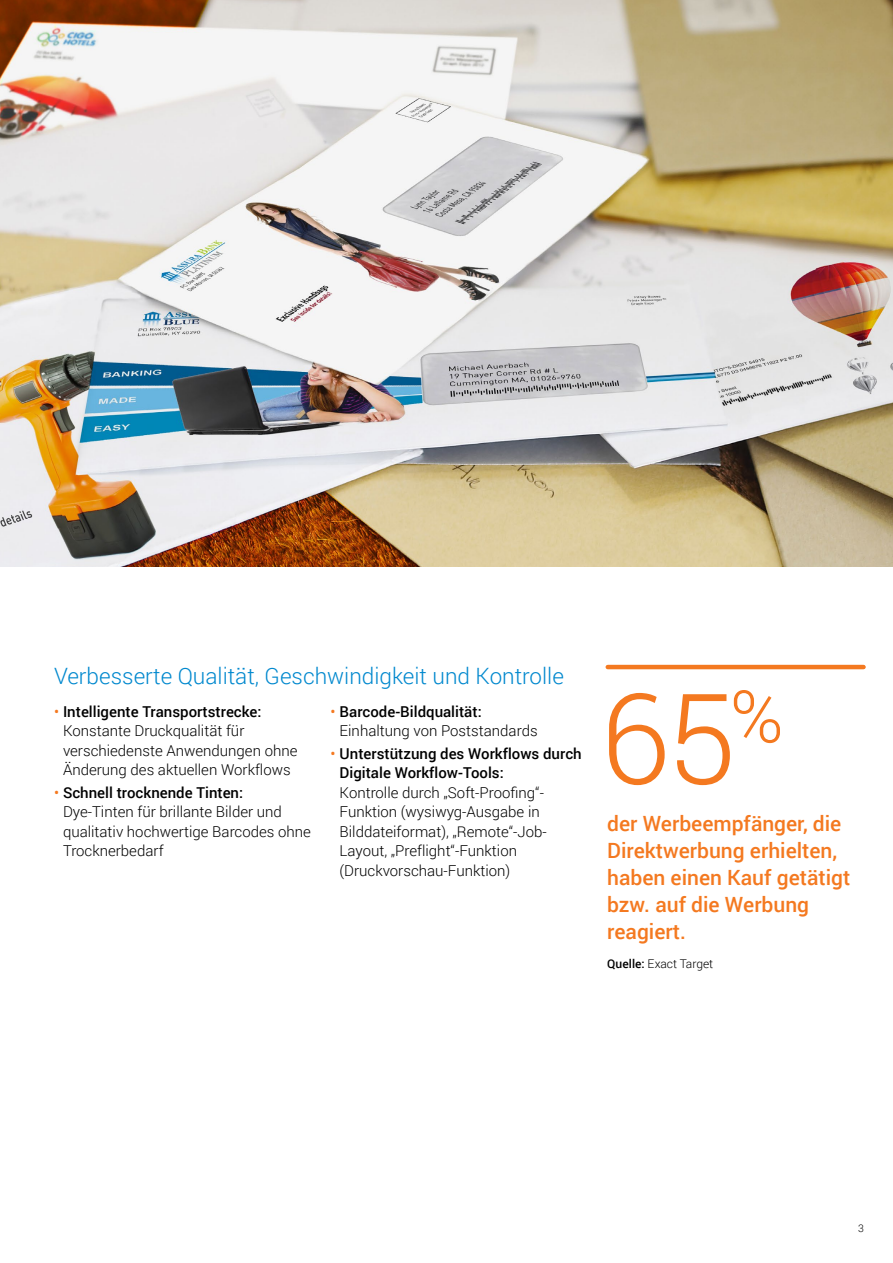
<style>
.page{position:relative;width:893px;height:1263px;background:#fff}
.page>*{position:absolute;margin:0;border:0;box-sizing:border-box;transform-origin:0 0}
.t1{font:300 126px "Roboto";color:#f47920}
.t2{font:300 72.6px "Roboto";color:#f47920}
.t3{font:300 22.5px "Roboto";color:#0088ce}
.t4{font:500 21px/27px "Roboto";color:#f47920}
.t5{font:300 15px/19.5px "Roboto";color:#000}
.t6{font:500 15px/19.5px "Roboto";color:#000}
.t7{font:300 12px "Roboto";letter-spacing:-.005em;color:#000}
.t8{font:300 10.5px "Roboto";color:#000}
.s1{font-weight:400;color:#f47920}
.s2{font-weight:500}
</style>
<div class="page">
<img style="left:0;top:0;width:893px;height:566px">
<hr style="left:608px;top:665px;width:255px;height:4px;background:#f47920">
<h3 class="t3" style="left:54px;top:660px;width:511px">Verbesserte Qualität, Geschwindigkeit und Kontrolle</h3>
<p class="t5" style="left:63px;top:701px;width:236px;text-indent:-9px"><span class="s1">•</span> <span class="s2">Intelligente Transportstrecke:<br></span>Konstante Druckqualität für verschiedenste Anwendungen ohne</p>
<p class="t5" style="left:63px;top:759px;width:229px">Änderung des aktuellen Workflows</p>
<p class="t5" style="left:63px;top:782px;width:249px;text-indent:-9px"><span class="s1">•</span> <span class="s2">Schnell trocknende Tinten:<br></span>Dye-Tinten für brillante Bilder und qualitativ hochwertige Barcodes ohne<br>Trocknerbedarf</p>
<p class="t5" style="left:340px;top:701px;width:200px;text-indent:-9px"><span class="s1">•</span> <span class="s2">Barcode-Bildqualität:<br></span>Einhaltung von Poststandards</p>
<p class="t6" style="left:340px;top:743px;width:244px;text-indent:-9px"><span class="s1">•</span> Unterstützung des Workflows durch<br>Digitale Workflow-Tools:</p>
<p class="t5" style="left:340px;top:782px;width:209px">Kontrolle durch „Soft-Proofing“-<br>Funktion (wysiwyg-Ausgabe in<br>Bilddateiformat), „Remote“-Job-<br>Layout, „Preflight“-Funktion (Druckvorschau-Funktion)</p>
<h2 class="t2" style="left:730px;top:666px;width:55px">%</h2>
<h1 class="t1" style="left:600px;top:652px;width:138px">65</h1>
<h3 class="t4" style="left:607px;top:809px;width:245px">der Werbeempfänger, die<br>Direktwerbung erhielten, haben einen Kauf getätigt bzw. auf die Werbung reagiert.</h3>
<p class="t7" style="left:607px;top:955px;width:107px"><span class="s2">Quelle:</span> Exact Target</p>
<p class="t8" style="left:858px;top:1220px;width:7px">3</p>
</div>
